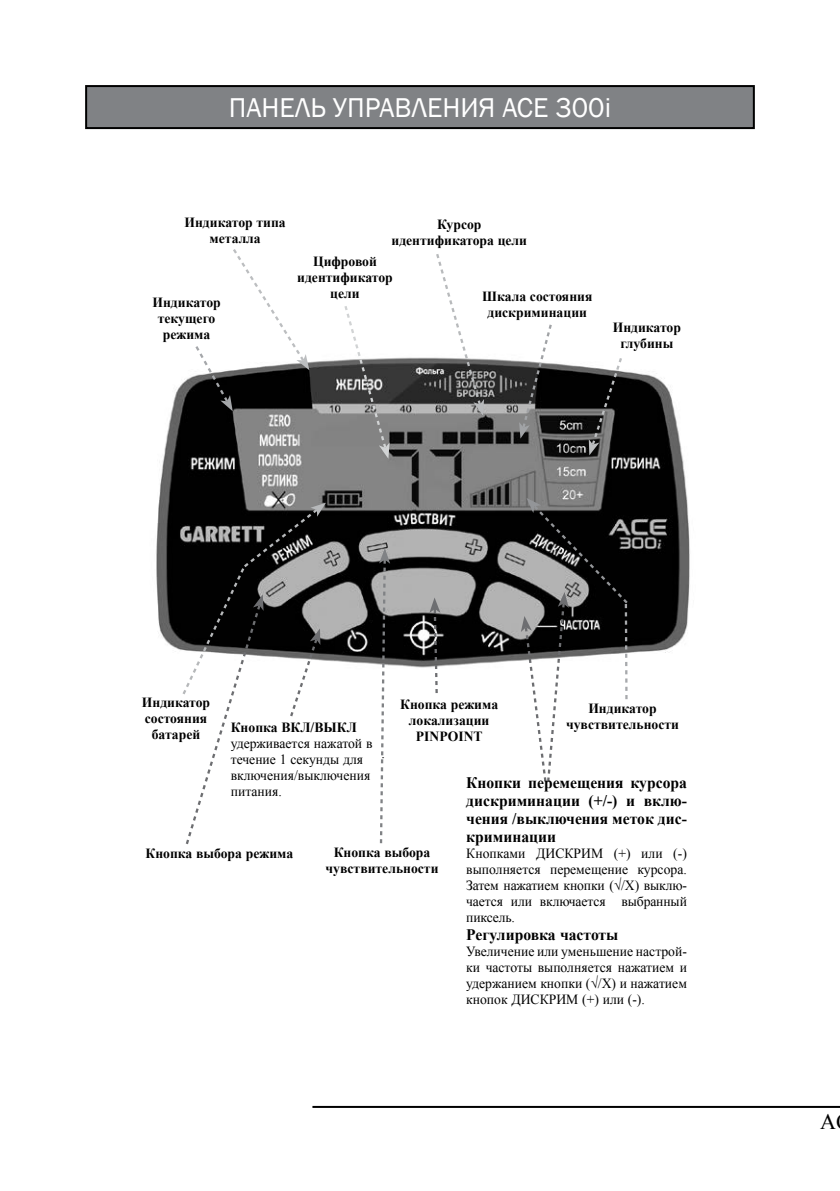
<style>
.page{position:relative;width:840px;height:1191px;background:#fff}
.page>*{position:absolute;margin:0;border:0;box-sizing:border-box;transform-origin:0 0}
.t1{font:28px "Franklin Gothic";color:#fff}
.t2{font:22px "Times New Roman";color:#000}
.t3{font:700 16px/18px "Times New Roman";color:#000;text-align:justify}
.t4{font:14.2px "Times New Roman";color:#000}
.t5{font:14px/16px "Times New Roman";color:#000;text-align:justify}
.t6{font:700 14px/16px "Times New Roman";color:#000;text-align:center}
</style>
<div class="page">
<hr style="left:312px;top:1106px;width:527px;height:2px;background:#000">
<div style="left:86px;top:86px;width:667px;height:42px;background:#808285"></div>
<div style="left:85px;top:85px;width:669px;height:44px;border:2px solid #000"></div>
<img style="left:159px;top:372px;width:531px;height:281px">
<svg style="left:335px;top:555px;width:48px;height:289px"></svg>
<svg style="left:185px;top:722px;width:40px;height:123px"></svg>
<svg style="left:178px;top:249px;width:450px;height:210px"></svg>
<svg style="left:156px;top:500px;width:179px;height:219px"></svg>
<svg style="left:376px;top:498px;width:264px;height:287px"></svg>
<h1 class="t1" style="left:229px;top:90px;width:383px">ПАНЕЛЬ УПРАВЛЕНИЯ ACE 300i</h1>
<p class="t6" style="left:184px;top:214px;width:103px">Индикатор типа металла</p>
<p class="t6" style="left:152px;top:294px;width:70px">Индикатор текущего режима</p>
<p class="t6" style="left:391px;top:216px;width:137px">Курсор идентификатора цели</p>
<p class="t6" style="left:297px;top:253px;width:97px">Цифровой идентификатор цели</p>
<p class="t6" style="left:482px;top:288px;width:112px">Шкала состояния дискриминации</p>
<p class="t6" style="left:612px;top:319px;width:70px">Индикатор глубины</p>
<p class="t6" style="left:142px;top:693px;width:70px">Индикатор состояния батарей</p>
<p class="t6" style="left:400px;top:696px;width:99px">Кнопка режима локализации<br>PINPOINT</p>
<p class="t6" style="left:565px;top:699px;width:114px">Индикатор чувствительности</p>
<p class="t6" style="left:231px;top:719px;width:128px">Кнопка ВКЛ/ВЫКЛ</p>
<p class="t5" style="left:231px;top:735px;width:143px;text-align:left">удерживается нажатой в течение 1 секунды для включения/выключения питания.</p>
<p class="t4" style="left:381px;top:743px;width:5px">.</p>
<p class="t3" style="left:466px;top:773px;width:222px">Кнопки перемещения курсора дискриминации (+/-) и вклю&shy;чения /выключения меток дис&shy;криминации</p>
<p class="t5" style="left:466px;top:845px;width:222px">Кнопками ДИСКРИМ (+) или (-) выполняется перемещение курсора.<br>Затем нажатием кнопки (√/X) выклю&shy;чается или включается выбранный пиксель.</p>
<p class="t3" style="left:466px;top:925px;width:154px">Регулировка частоты</p>
<p class="t5" style="left:466px;top:943px;width:222px">Увеличение или уменьшение настрой&shy;ки частоты выполняется нажатием и удержанием кнопки (√/X) и нажатием кнопок ДИСКРИМ (+) или (-).</p>
<p class="t6" style="left:325px;top:844px;width:114px">Кнопка выбора чувствительности</p>
<p class="t6" style="left:145px;top:844px;width:149px">Кнопка выбора режима</p>
<h2 class="t2" style="left:819px;top:1106px;width:17px">A</h2>
</div>
